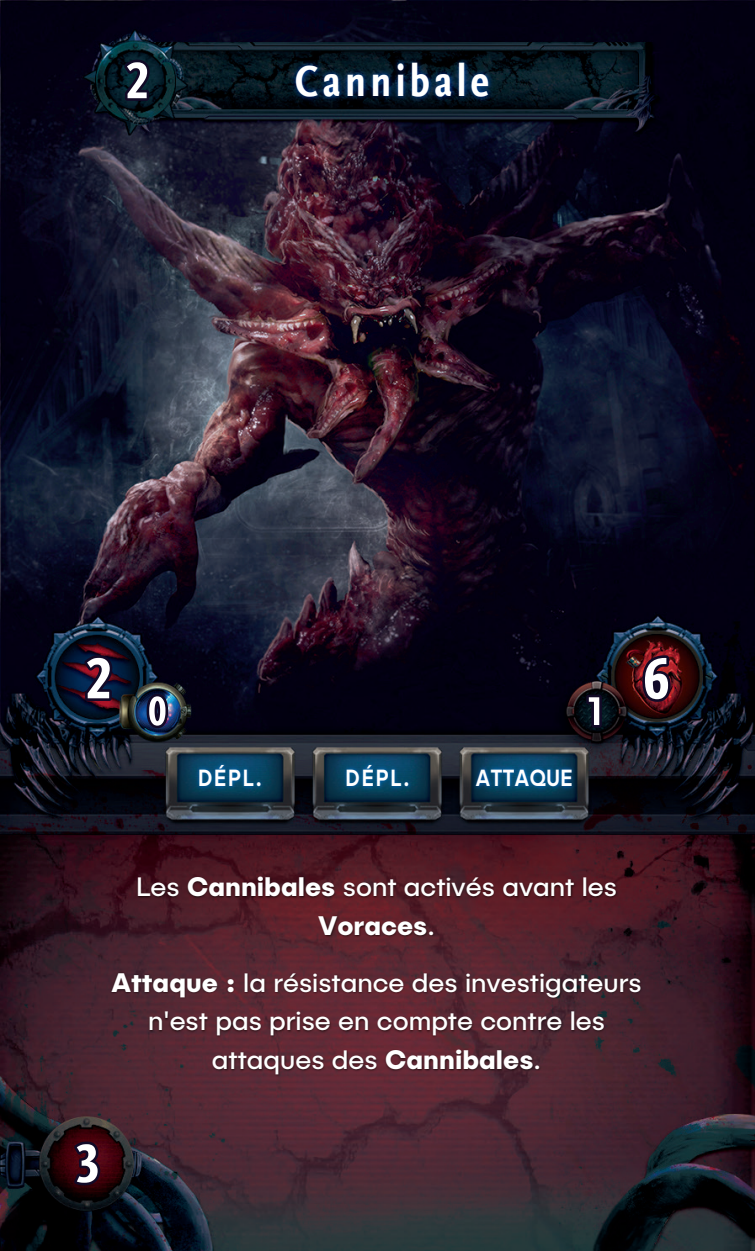
<style>
.page{position:relative;width:755px;height:1251px;background:#fff}
.page>*{position:absolute;margin:0;border:0;box-sizing:border-box;transform-origin:0 0}
.t1{font:700 condensed 45.5px "Scala Sans Offc Pro";letter-spacing:.095em;color:#fff}
.t2{font:26.95px/38.5px "Publica Sans";color:#fff;text-align:center}
.t3{font:500 23.45px "Publica Sans";letter-spacing:.06em;color:#fff;scale:.86 1}
.t4{font:500 23.45px "Publica Sans";letter-spacing:.025em;color:#fff;scale:.86 1}
.s1{font-weight:700}
</style>
<div class="page">
<img style="left:0;top:0;width:754px;height:1250px">
<img style="left:286px;top:49px;width:217px;height:69px">
<svg style="left:84px;top:655px;width:28px;height:45px"></svg>
<svg style="left:74px;top:1141px;width:26px;height:44px"></svg>
<svg style="left:146px;top:693px;width:22px;height:35px"></svg>
<svg style="left:641px;top:655px;width:29px;height:46px"></svg>
<svg style="left:124px;top:60px;width:26px;height:41px"></svg>
<svg style="left:585px;top:694px;width:16px;height:33px"></svg>
<img style="left:191px;top:758px;width:389px;height:40px">
<img style="left:108px;top:871px;width:537px;height:247px">
<h1 class="t1" style="left:295px;top:55px;width:195px">Cannibale</h1>
<p class="t3" style="left:198px;top:763px;width:76px">DÉPL.</p>
<p class="t3" style="left:345px;top:763px;width:76px">DÉPL.</p>
<p class="t4" style="left:475px;top:763px;width:114px">ATTAQUE</p>
<p class="t2" style="left:136px;top:866px;width:482px">Les <span class="s1">Cannibales</span> sont activés avant les<br><span class="s1">Voraces</span>.</p>
<p class="t2" style="left:111px;top:962px;width:531px"><span class="s1">Attaque :</span> la résistance des investigateurs n'est pas prise en compte contre les attaques des <span class="s1">Cannibales</span>.</p>
</div>
